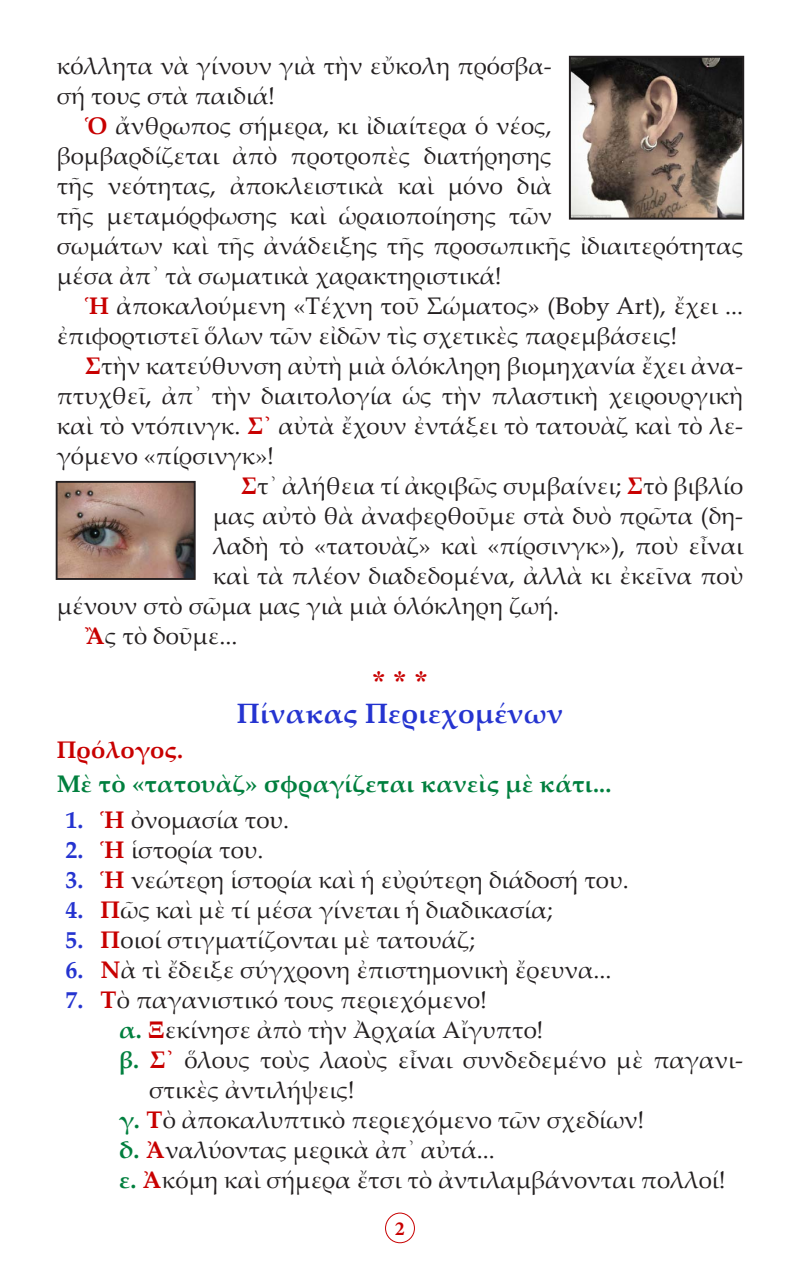
<style>
.page{position:relative;width:800px;height:1270px;background:#fff}
.page>*{position:absolute;margin:0;border:0;box-sizing:border-box;transform-origin:0 0}
.t1{font:700 28px "Palatino Linotype";letter-spacing:.01em;color:#2534d0}
.t2{font:28px "CTOS New Times Bold Test 1";color:#c80000}
.t3{font:24px/30px "Palatino Linotype";color:#231f20}
.t4{font:700 24px "Palatino Linotype";letter-spacing:.01em;color:#007f3e}
.t5{font:700 24px "Palatino Linotype";color:#2534d0}
.t6{font:700 24px "Palatino Linotype";letter-spacing:.01em;color:#c80000}
.t7{font:700 20px "Minion Pro";color:#c80000}
.s1{font-weight:700;color:#c80000}
.s2{font-weight:700;color:#007f3e}
</style>
<div class="page">
<div style="left:385px;top:1213px;width:30px;height:30px;border:1px solid #c80000;border-radius:50%"></div>
<img style="left:572px;top:59px;width:169px;height:158px">
<div style="left:569px;top:56px;width:175px;height:164px;border:2px solid #231f20"></div>
<img style="left:59px;top:484px;width:134px;height:93px">
<div style="left:56px;top:481px;width:140px;height:99px;border:2px solid #231f20"></div>
<p class="t3" style="left:57px;top:50px;width:497px">κόλλητα νὰ γίνουν γιὰ τὴν εὔκολη πρόσβα&shy;σή τους στὰ παιδιά!</p>
<p class="t3" style="left:57px;top:110px;width:688px;text-indent:28px"><span class="s1">Ὁ</span> ἄνθρωπος σήμερα, κι ἰδιαίτερα ὁ νέος,<br>βομβαρδίζεται ἀπὸ προτροπὲς διατήρησης<br>τῆς νεότητας, ἀποκλειστικὰ καὶ μόνο διὰ<br>τῆς μεταμόρφωσης καὶ ὡραιοποίησης τῶν<br>σωμάτων καὶ τῆς ἀνάδειξης τῆς προσωπικῆς ἰδιαιτερότητας μέσα ἀπ᾿ τὰ σωματικὰ χαρακτηριστικά!</p>
<p class="t3" style="left:57px;top:290px;width:688px;text-indent:28px"><span class="s1">Ἡ</span> ἀποκαλούμενη «Τέχνη τοῦ Σώματος» (Boby Art), ἔχει ... ἐπιφορτιστεῖ ὅλων τῶν εἰδῶν τὶς σχετικὲς παρεμβάσεις!</p>
<p class="t3" style="left:57px;top:350px;width:688px;text-align:justify;text-indent:28px"><span class="s1">Σ</span>τὴν κατεύθυνση αὐτὴ μιὰ ὁλόκληρη βιομηχανία ἔχει ἀνα&shy;πτυχθεῖ, ἀπ᾿ τὴν διαιτολογία ὡς τὴν πλαστικὴ χειρουργικὴ καὶ τὸ ντόπινγκ. <span class="s1">Σ᾿</span> αὐτὰ ἔχουν ἐντάξει τὸ τατουὰζ καὶ τὸ λε&shy;γόμενο «πίρσινγκ»!</p>
<p class="t3" style="left:241px;top:470px;width:504px"><span class="s1">Σ</span>τ᾿ ἀλήθεια τί ἀκριβῶς συμβαίνει; <span class="s1">Σ</span>τὸ βιβλίο</p>
<p class="t3" style="left:213px;top:500px;width:532px">μας αὐτὸ θὰ ἀναφερθοῦμε στὰ δυὸ πρῶτα (δη-</p>
<p class="t3" style="left:213px;top:530px;width:532px">λαδὴ τὸ «τατουὰζ» καὶ «πίρσινγκ»), ποὺ εἶναι</p>
<p class="t3" style="left:213px;top:560px;width:532px">καὶ τὰ πλέον διαδεδομένα, ἀλλὰ κι ἐκεῖνα ποὺ</p>
<p class="t3" style="left:57px;top:590px;width:504px">μένουν στὸ σῶμα μας γιὰ μιὰ ὁλόκληρη ζωή.</p>
<p class="t3" style="left:85px;top:620px;width:154px"><span class="s1">Ἂ</span>ς τὸ δοῦμε...</p>
<p class="t2" style="left:372px;top:665px;width:57px">* * *</p>
<p class="t1" style="left:237px;top:693px;width:328px">Πίνακας Περιεχομένων</p>
<p class="t6" style="left:57px;top:733px;width:128px">Πρόλογος.</p>
<p class="t4" style="left:57px;top:767px;width:556px">Μὲ τὸ «τατουὰζ» σφραγίζεται κανεὶς μὲ κάτι...</p>
<p class="t3" style="left:101px;top:804px;width:190px"><span class="s1">Ἡ</span> ὀνομασία του.</p>
<p class="t3" style="left:101px;top:834px;width:164px"><span class="s1">Ἡ</span> ἱστορία του.</p>
<p class="t3" style="left:101px;top:864px;width:530px"><span class="s1">Ἡ</span> νεώτερη ἱστορία καὶ ἡ εὐρύτερη διάδοσή του.</p>
<p class="t3" style="left:101px;top:894px;width:454px"><span class="s1">Π</span>ῶς καὶ μὲ τί μέσα γίνεται ἡ διαδικασία;</p>
<p class="t3" style="left:101px;top:924px;width:376px"><span class="s1">Π</span>οιοί στιγματίζονται μὲ τατουάζ;</p>
<p class="t3" style="left:101px;top:954px;width:512px"><span class="s1">Ν</span>ὰ τὶ ἔδειξε σύγχρονη ἐπιστημονικὴ ἔρευνα...</p>
<p class="t3" style="left:101px;top:984px;width:388px"><span class="s1">Τ</span>ὸ παγανιστικό τους περιεχόμενο!</p>
<p class="t3" style="left:119px;top:1014px;width:426px"><span class="s2">α.</span> <span class="s1">Ξ</span>εκίνησε ἀπὸ τὴν Ἀρχαία Αἴγυπτο!</p>
<p class="t3" style="left:119px;top:1044px;width:626px"><span class="s2">β.</span> <span class="s1">Σ᾿</span> ὅλους τοὺς λαοὺς εἶναι συνδεδεμένο μὲ παγανι-</p>
<p class="t3" style="left:149px;top:1074px;width:207px">στικὲς ἀντιλήψεις!</p>
<p class="t3" style="left:119px;top:1104px;width:527px"><span class="s2">γ.</span> <span class="s1">Τ</span>ὸ ἀποκαλυπτικὸ περιεχόμενο τῶν σχεδίων!</p>
<p class="t3" style="left:119px;top:1134px;width:377px"><span class="s2">δ.</span> <span class="s1">Ἀ</span>ναλύοντας μερικὰ ἀπ᾿ αὐτά...</p>
<p class="t3" style="left:119px;top:1164px;width:608px"><span class="s2">ε.</span> <span class="s1">Ἀ</span>κόμη καὶ σήμερα ἔτσι τὸ ἀντιλαμβάνονται πολλοί!</p>
<p class="t5" style="left:65px;top:803px;width:20px">1.</p>
<p class="t5" style="left:65px;top:833px;width:20px">2.</p>
<p class="t5" style="left:65px;top:863px;width:20px">3.</p>
<p class="t5" style="left:65px;top:893px;width:20px">4.</p>
<p class="t5" style="left:65px;top:923px;width:20px">5.</p>
<p class="t5" style="left:65px;top:953px;width:20px">6.</p>
<p class="t5" style="left:65px;top:983px;width:20px">7.</p>
<p class="t7" style="left:395px;top:1214px;width:11px">2</p>
</div>
